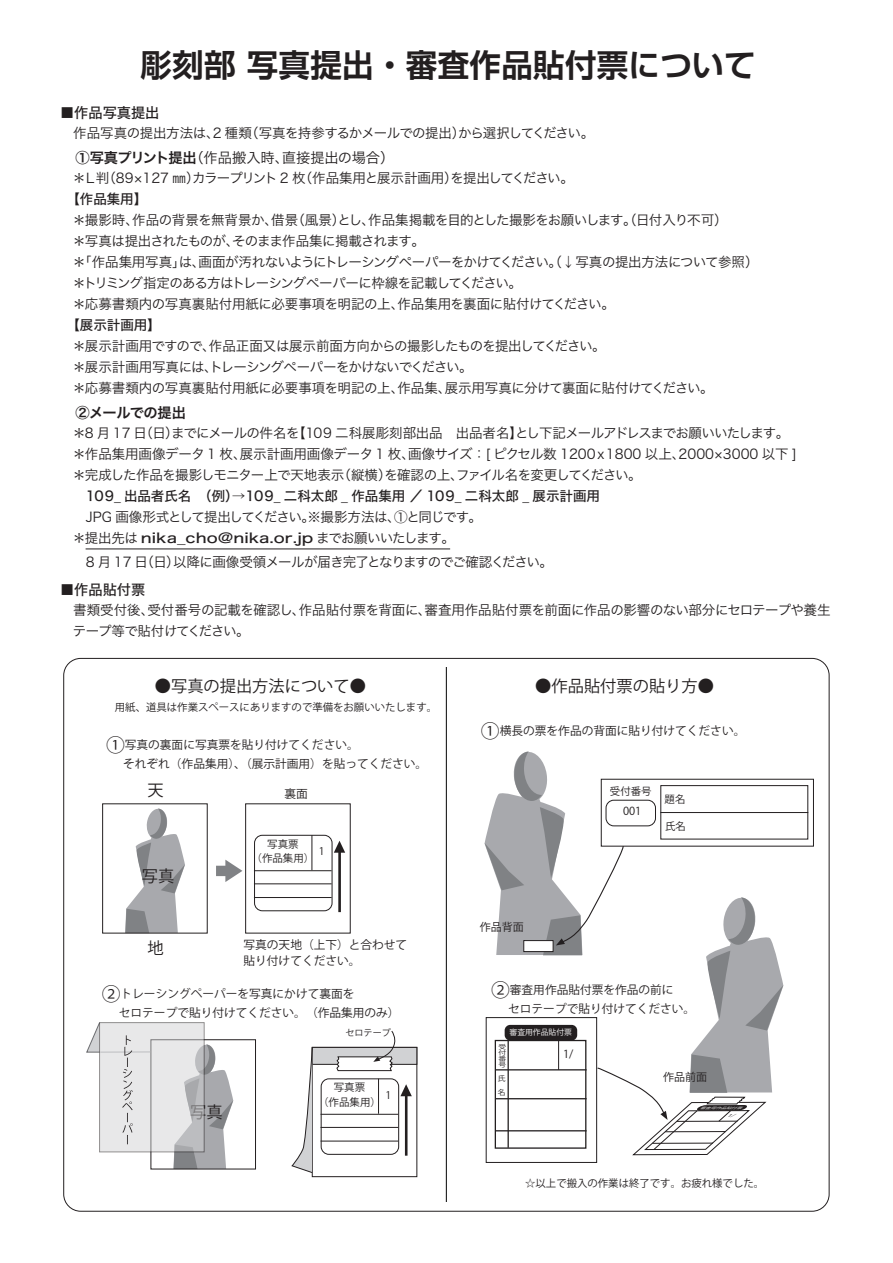
<style>
.page{position:relative;width:893px;height:1263px;background:#fff}
.page>*{position:absolute;margin:0;border:0;box-sizing:border-box;transform-origin:0 0}
.t1{font:700 31.5px "Shin Go Pro De";letter-spacing:.01em;color:#231f20}
.t2{font:16.2px "Koz Go Pr 6 N";color:#231f20}
.t3{font:14.25px "Hiragino Sans W3";color:#231f20}
.t4{font:14.25px "Hiragino Sans W5";color:#231f20}
.t5{font:14.25px "Hiragino Sans W6";letter-spacing:-.035em;color:#231f20}
.t6{font:13.5px/21px "Hiragino Sans W3";letter-spacing:-.035em;color:#231f20}
.t7{font:13.5px "Hiragino Sans W5";color:#231f20}
.t8{font:13.5px "Hiragino Sans W3";letter-spacing:-.07em;color:#231f20}
.t9{font:13.5px "Hiragino Sans W3";letter-spacing:-.055em;color:#231f20}
.t10{font:13.5px "Hiragino Sans W5";color:#231f20;scale:1.25 1}
.t11{font:13.5px "Hiragino Sans W3";letter-spacing:-.085em;color:#231f20}
.t12{font:11.7px/18.5px "Koz Go Pr 6 N";color:#231f20}
.t13{font:11.1px "Koz Go Pr 6 N";color:#231f20}
.t14{font:10.95px "Koz Go Pr 6 N";color:#231f20}
.t15{font:10.5px/14.5px "Koz Go Pr 6 N";color:#231f20;text-align:center}
.t16{font:10.35px "Koz Go Pr 6 N";color:#231f20}
.t17{font:9.15px "Koz Go Pr 6 N";color:#231f20}
.t18{font:7.8px "Koz Go Pr 6 N";color:#fff}
.t19{font:7.2px "Koz Go Pr 6 N";color:#231f20;scale:1.08 1}
.t20{font:6.15px "Koz Go Pr 6 N";color:#231f20;scale:1.28 1}
.t21{font:italic 3.9px "Koz Go Pr 6 N";color:#231f20;scale:1.86 1}
.t22{font:italic 2.85px "Koz Go Pr 6 N";color:#fff;scale:1.86 1}
.s1{font-family:"Hiragino Sans W6"}
.s2{font-family:"Hiragino Sans W3"}
.s3{font-size:18.9px}
</style>
<div class="page">
<svg style="left:125px;top:808px;width:60px;height:123px"></svg>
<div style="left:102px;top:803px;width:106px;height:130px;border:1px solid #231f20"></div>
<div style="left:245px;top:803px;width:106px;height:130px;border:1px solid #231f20"></div>
<div style="left:216px;top:866px;width:15px;height:10px;background:#808285"></div>
<svg style="left:225px;top:860px;width:17px;height:22px"></svg>
<div style="left:254px;top:835px;width:78px;height:76px;border:1px solid #231f20;border-radius:8px"></div>
<hr style="left:254px;top:870px;width:78px;height:1px;background:#231f20">
<hr style="left:254px;top:883px;width:78px;height:1px;background:#231f20">
<hr style="left:254px;top:897px;width:78px;height:1px;background:#231f20">
<hr style="left:311px;top:835px;width:1px;height:35px;background:#231f20">
<hr style="left:338px;top:847px;width:3px;height:65px;background:#231f20">
<svg style="left:334px;top:841px;width:11px;height:12px"></svg>
<div style="left:312px;top:1047px;width:105px;height:130px;border:1px solid #231f20"></div>
<div style="left:321px;top:1078px;width:78px;height:77px;border:1px solid #231f20;border-radius:8px"></div>
<hr style="left:321px;top:1114px;width:77px;height:1px;background:#231f20">
<hr style="left:321px;top:1127px;width:77px;height:1px;background:#231f20">
<hr style="left:321px;top:1141px;width:77px;height:1px;background:#231f20">
<hr style="left:378px;top:1079px;width:1px;height:35px;background:#231f20">
<hr style="left:405px;top:1091px;width:2px;height:65px;background:#231f20">
<svg style="left:400px;top:1084px;width:12px;height:12px"></svg>
<svg style="left:173px;top:1044px;width:60px;height:123px"></svg>
<div style="left:150px;top:1039px;width:106px;height:130px;border:1px solid #231f20"></div>
<svg style="left:86px;top:1023px;width:13px;height:30px"></svg>
<svg style="left:101px;top:1024px;width:102px;height:126px;background:#e0e0e1"></svg>
<hr style="left:100px;top:1051px;width:50px;height:1px;background:#bcbdc0">
<svg style="left:122px;top:1035px;width:11px;height:109px"></svg>
<div style="left:312px;top:1047px;width:105px;height:18px;background:#d1d2d4;border:1px solid #231f20"></div>
<svg style="left:292px;top:1047px;width:21px;height:126px"></svg>
<svg style="left:336px;top:1031px;width:60px;height:40px"></svg>
<hr style="left:660px;top:812px;width:148px;height:1px;background:#231f20">
<svg style="left:484px;top:751px;width:299px;height:404px"></svg>
<hr style="left:446px;top:659px;width:1px;height:545px;background:#030303">
<div style="left:438px;top:1202px;width:17px;height:17px;background:#fff"></div>
<div style="left:438px;top:650px;width:17px;height:17px;background:#fff"></div>
<hr style="left:86px;top:548px;width:364px;height:1px;background:#231f20">
<h1 class="t1" style="left:141px;top:39px;width:616px">彫刻部 写真提出・審査作品貼付票について</h1>
<p class="t4" style="left:60px;top:100px;width:101px">■作品写真提出</p>
<p class="t6" style="left:73px;top:122px;width:522px">作品写真の提出方法は、2 種類（写真を持参するかメールでの提出）から選択してください。</p>
<p class="t3" style="left:75px;top:145px;width:320px"><span class="s1">①写真プリント提出</span>（作品搬入時、直接提出の場合）</p>
<p class="t8" style="left:72px;top:166px;width:503px">＊Ｌ判（89×127 ㎜）カラープリント 2 枚（作品集用と展示計画用）を提出してください。</p>
<p class="t7" style="left:66px;top:187px;width:82px">【作品集用】</p>
<p class="t6" style="left:72px;top:209px;width:688px">＊撮影時、作品の背景を無背景か、借景（風景）とし、作品集掲載を目的とした撮影をお願いします。（日付入り不可）<br>＊写真は提出されたものが、そのまま作品集に掲載されます。<br>＊「作品集用写真」は、画面が汚れないようにトレーシングペーパーをかけてください。（↓写真の提出方法について参照）＊トリミング指定のある方はトレーシングペーパーに枠線を記載してください。<br>＊応募書類内の写真裏貼付用紙に必要事項を明記の上、作品集用を裏面に貼付けてください。</p>
<p class="t7" style="left:66px;top:313px;width:96px">【展示計画用】</p>
<p class="t6" style="left:72px;top:335px;width:643px">＊展示計画用ですので、作品正面又は展示前面方向からの撮影したものを提出してください。<br>＊展示計画用写真には、トレーシングペーパーをかけないでください。<br>＊応募書類内の写真裏貼付用紙に必要事項を明記の上、作品集、展示用写真に分けて裏面に貼付けてください。</p>
<p class="t5" style="left:75px;top:400px;width:112px">②メールでの提出</p>
<p class="t6" style="left:72px;top:422px;width:726px">＊8 月 17 日（日）までにメールの件名を【109 二科展彫刻部出品　出品者名】とし下記メールアドレスまでお願いいたします。＊作品集用画像データ 1 枚、展示計画用画像データ 1 枚、画像サイズ：[ ピクセル数 1200ｘ1800 以上、2000×3000 以下 ]＊完成した作品を撮影しモニター上で天地表示（縦横）を確認の上、ファイル名を変更してください。</p>
<p class="t7" style="left:86px;top:484px;width:515px">109_ 出品者氏名　（例）→109_ 二科太郎 _ 作品集用 ／ 109_ 二科太郎 _ 展示計画用</p>
<p class="t11" style="left:86px;top:505px;width:398px">JPG 画像形式として提出してください。※撮影方法は、①と同じです。</p>
<p class="t10" style="left:72px;top:526px;width:308px"><span class="s2">＊提出先は</span> nika_cho@nika.or.jp <span class="s2">までお願いいたします。</span></p>
<p class="t9" style="left:86px;top:550px;width:469px">8 月 17 日（日）以降に画像受領メールが届き完了となりますのでご確認ください。</p>
<p class="t4" style="left:60px;top:577px;width:87px">■作品貼付票</p>
<p class="t6" style="left:73px;top:599px;width:759px">書類受付後、受付番号の記載を確認し、作品貼付票を背面に、審査用作品貼付票を前面に作品の影響のない部分にセロテープや養生テープ等で貼付けてください。</p>
<p class="t2" style="left:155px;top:677px;width:213px">●写真の提出方法について●</p>
<p class="t16" style="left:115px;top:702px;width:324px">用紙、道具は作業スペースにありますので準備をお願いいたします。</p>
<p class="t12" style="left:106px;top:736px;width:323px"><span class="s3">①</span>写真の裏面に写真票を貼り付けてください。<br>　 それぞれ（作品集用）、（展示計画用）を貼ってください。</p>
<p class="t2" style="left:148px;top:781px;width:18px">天</p>
<p class="t2" style="left:142px;top:867px;width:34px">写真</p>
<p class="t12" style="left:284px;top:784px;width:25px">裏面</p>
<p class="t15" style="left:252px;top:837px;width:64px">写真票<br>（作品集用）</p>
<p class="t15" style="left:319px;top:844px;width:7px">1</p>
<p class="t12" style="left:244px;top:936px;width:165px;line-height:16.2px">写真の天地（上下）と合わせて貼り付けてください。</p>
<p class="t12" style="left:102px;top:985px;width:299px"><span class="s3">②</span>トレーシングペーパーを写真にかけて裏面を<br>　 セロテープで貼り付けてください。（作品集用のみ）</p>
<p class="t2" style="left:148px;top:939px;width:18px">地</p>
<p class="t2" style="left:190px;top:1103px;width:34px">写真</p>
<p class="t17" style="left:345px;top:1027px;width:47px">セロテープ</p>
<p class="t15" style="left:318px;top:1080px;width:64px">写真票<br>（作品集用）</p>
<p class="t15" style="left:385px;top:1088px;width:7px">1</p>
<p class="t2" style="left:535px;top:677px;width:180px">●作品貼付票の貼り方●</p>
<p class="t12" style="left:481px;top:722px;width:266px"><span class="s3">①</span>横長の票を作品の背面に貼り付けてください。</p>
<p class="t14" style="left:480px;top:921px;width:45px">作品背面</p>
<p class="t16" style="left:610px;top:785px;width:43px">受付番号</p>
<p class="t13" style="left:623px;top:805px;width:20px">001</p>
<p class="t16" style="left:665px;top:794px;width:22px">題名</p>
<p class="t16" style="left:665px;top:820px;width:22px">氏名</p>
<p class="t12" style="left:491px;top:981px;width:206px"><span class="s3">②</span>審査用作品貼付票を作品の前に<br>　 セロテープで貼り付けてください。</p>
<p class="t18" style="left:510px;top:1028px;width:64px">審査用作品貼付票</p>
<p class="t20" style="left:498px;top:1043px;width:8px">受</p>
<p class="t19" style="left:498px;top:1088px;width:9px">名</p>
<p class="t20" style="left:498px;top:1049px;width:8px">付</p>
<p class="t20" style="left:498px;top:1055px;width:8px">番</p>
<p class="t20" style="left:498px;top:1061px;width:8px">号</p>
<p class="t19" style="left:498px;top:1074px;width:9px">氏</p>
<p class="t14" style="left:563px;top:1048px;width:12px">1/</p>
<p class="t14" style="left:663px;top:1071px;width:45px">作品前面</p>
<p class="t22" style="left:700px;top:1106px;width:27px">審査用作品貼付票</p>
<p class="t21" style="left:727px;top:1113px;width:9px">1/</p>
<p class="t16" style="left:525px;top:1177px;width:241px">☆以上で搬入の作業は終了です。お疲れ様でした。</p>
</div>
